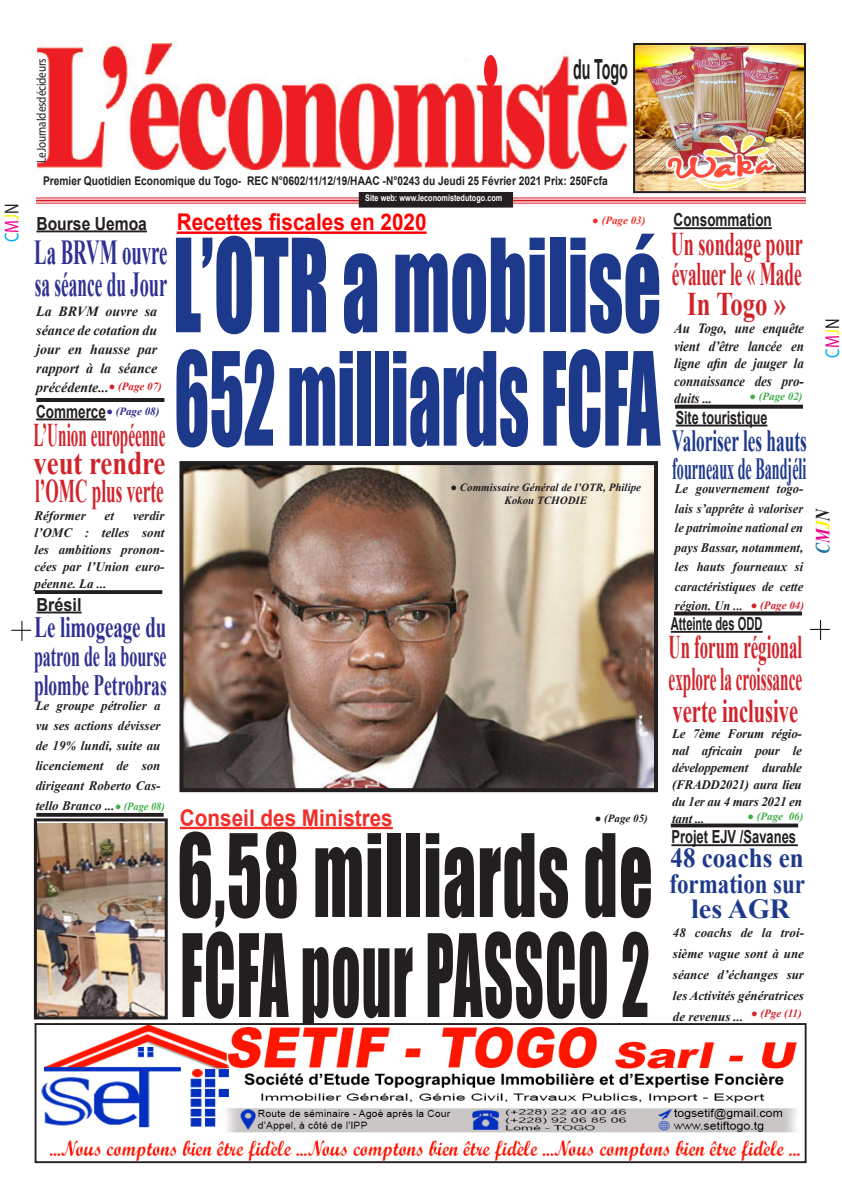
<style>
.page{position:relative;width:842px;height:1191px;background:#fff}
.page>*{position:absolute;margin:0;border:0;box-sizing:border-box;transform-origin:0 0}
.t1{font:119.6px "Impact";color:#1d398c;scale:.54 1}
.t2{font:119.6px "Impact";color:#1d398c;scale:.62 1}
.t3{font:106px "Impact";letter-spacing:.02em;color:#231f20;scale:.62 1}
.t4{font:106px "Impact";letter-spacing:.02em;color:#231f20;scale:.54 1}
.t5{font:700 35px/32px "Times New Roman";color:#2e3092;scale:.54 1}
.t6{font:700 33px/32px "Times New Roman";color:#d1232a;text-align:justify;scale:.51 1}
.t7{font:700 33px/30px "Times New Roman";color:#d1232a;text-align:center;scale:.55 1}
.t8{font:700 33px/28px "Times New Roman";color:#d1232a;scale:.46 1}
.t9{font:700 33px "Times New Roman";color:#d1232a;scale:.52 1}
.t10{font:700 30.8px "Times New Roman";color:#1d398c;scale:.46 1}
.t11{font:700 30.8px "Times New Roman";color:#1d398c;scale:.56 1}
.t12{font:700 29.5px/28.9px "Times New Roman";color:#2e3092;text-align:justify;scale:.64 1}
.Corps_de_Texte{font:700 27.7px "Arial";letter-spacing:-.01em;color:#231f20;scale:.52 1}
.t13{font:700 27.5px "Times New Roman";color:#1d398c;scale:.83 1}
.t14{font:700 27.5px "Times New Roman";color:#1d398c;scale:.91 1}
.t15{font:700 27.5px "Times New Roman";color:#1d398c}
.t16{font:700 23px "Arial";color:#f00;scale:.9 1}
.t17{font:700 23px "Arial";color:#ee2f2a;scale:.9 1}
.Titre_bref{font:20px "Myriad Pro";color:#00aeef;scale:.8 1}
.Titre_bref-2{font:italic 700 20px "Times New Roman";color:#1c78a1;scale:.8 1}
.Surtitre{font:700 18px "Arial";color:#231f20;scale:.75 1}
.Surtitre-2{font:700 18px "Arial";color:#231f20;scale:.72 1}
.Surtitre-3{font:700 18px "Arial";color:#231f20;scale:.7 1}
.Surtitre-4{font:700 18px "Arial";color:#231f20;scale:.62 1}
.Surtitre-5{font:700 18px "Arial";color:#231f20;scale:.87 1}
.Surtitre-6{font:700 18px "Arial";color:#231f20;scale:.9 1}
.Chapo{font:italic 700 14.2px/17.5px "Times New Roman";letter-spacing:-.01em;color:#231f20;text-align:justify;scale:.92 1}
.Chapo-2{font:italic 700 14px/19px "Times New Roman";color:#231f20;text-align:justify}
.Chapo-3{font:italic 700 13px/17px "Times New Roman";color:#231f20;text-align:justify}
.Chapo-4{font:italic 700 13px/19.5px "Times New Roman";color:#231f20;text-align:justify;scale:.96 1}
.t18{font:13px "Myriad Pro";letter-spacing:-.015em;color:#231f20;scale:.86 1}
.t19{font:700 12px "Arial";color:#231f20;scale:.85 1}
.t20{font:italic 700 11px/13.2px "Times New Roman";color:#231f20;text-align:center}
.t21{font:italic 700 11px "Times New Roman";color:#d1232a}
.t22{font:italic 700 11px "Times New Roman";color:#40ae49}
.t23{font:italic 700 11px "Times New Roman";color:#ee2f2a}
.t24{font:italic 700 11px "Times New Roman";color:#40ae49;scale:.94 1}
.t25{font:italic 700 11px "Times New Roman";color:#2e3092}
.t26{font:700 9px "Arial";color:#fff;scale:.81 1}
.s1{color:#ed028c}
.s2{color:#fff101}
.s3{color:#231f20}
.s4{font-family:"Trebuchet"}
</style>
<div class="page">
<img style="left:184px;top:466px;width:469px;height:321px">
<div style="left:179px;top:461px;width:479px;height:331px;border:4px solid #231f20"></div>
<svg style="left:810px;top:620px;width:20px;height:20px"></svg>
<svg style="left:11px;top:621px;width:20px;height:20px"></svg>
<svg style="left:35px;top:590px;width:127px;height:4px"></svg>
<hr style="left:36px;top:813px;width:128px;height:3px;background:#231f20">
<svg style="left:671px;top:823px;width:127px;height:4px"></svg>
<hr style="left:36px;top:398px;width:128px;height:4px;background:#231f20">
<hr style="left:36px;top:418px;width:70px;height:2px;background:#231f20">
<hr style="left:36px;top:230px;width:111px;height:2px;background:#231f20">
<svg style="left:674px;top:611px;width:128px;height:4px"></svg>
<hr style="left:177px;top:231px;width:250px;height:3px;background:#f00">
<hr style="left:180px;top:826px;width:213px;height:3px;background:#ee2f2a">
<svg style="left:675px;top:405px;width:128px;height:4px"></svg>
<svg style="left:176px;top:233px;width:153px;height:1px"></svg>
<hr style="left:37px;top:611px;width:45px;height:2px;background:#231f20">
<hr style="left:676px;top:424px;width:91px;height:2px;background:#231f20">
<hr style="left:671px;top:844px;width:127px;height:2px;background:#231f20">
<hr style="left:674px;top:227px;width:98px;height:2px;background:#231f20">
<hr style="left:671px;top:631px;width:92px;height:2px;background:#231f20">
<img style="left:36px;top:41px;width:595px;height:129px">
<div style="left:484px;top:55px;width:13px;height:32px;background:#ee1d23;border-radius:50%"></div>
<hr style="left:36px;top:197px;width:770px;height:1px;background:#d7171f">
<hr style="left:36px;top:200px;width:770px;height:1px;background:#d7171f">
<hr style="left:36px;top:203px;width:770px;height:1px;background:#d7171f">
<div style="left:359px;top:192px;width:153px;height:15px;background:#231f20"></div>
<div style="left:359px;top:192px;width:154px;height:16px;border:1px solid #231f20"></div>
<img style="left:38px;top:823px;width:126px;height:192px">
<div style="left:34px;top:818px;width:134px;height:201px;border:3px solid #231f20"></div>
<img style="left:41px;top:1026px;width:760px;height:134px">
<div style="left:35px;top:1023px;width:771px;height:140px;border:2px solid #231f20"></div>
<img style="left:636px;top:46px;width:167px;height:144px">
<div style="left:633px;top:43px;width:173px;height:150px;border:2px solid #231f20"></div>
<p class="Titre_bref" style="left:-1px;top:242px;width:50px;rotate:-90deg">C<span class="s1">M</span><span class="s2">J</span><span class="s3">N</span></p>
<p class="t18" style="left:34px;top:163px;width:123px;rotate:-90deg">Le Journal des décideurs</p>
<p class="Corps_de_Texte" style="left:573px;top:50px;width:106px">du Togo</p>
<p class="t19" style="left:43px;top:173px;width:666px">Premier Quotidien Economique du Togo- REC N°0602/11/12/19/HAAC -N°0243 du Jeudi 25 Février 2021 Prix: 250Fcfa</p>
<p class="Surtitre-5" style="left:36px;top:211px;width:129px">Bourse Uemoa</p>
<p class="t5" style="left:34px;top:235px;width:248px">La BRVM ouvre sa séance du Jour</p>
<p class="Chapo-2" style="left:36px;top:301px;width:123px">La BRVM ouvre sa séance de cotation du jour en hausse par rapport à la séance précédente...</p>
<p class="t21" style="left:109px;top:379px;width:55px"><span class="s4">●</span> (Page 07)</p>
<p class="t8" style="left:33px;top:420px;width:288px">L’Union européenne veut rendre</p>
<p class="t9" style="left:35px;top:468px;width:249px">l’OMC plus verte</p>
<p class="Surtitre" style="left:36px;top:399px;width:95px">Commerce</p>
<p class="t25" style="left:106px;top:404px;width:55px"><span class="s4">●</span> (Page 08)</p>
<p class="Chapo-3" style="left:35px;top:506px;width:132px;text-indent:98px">verdir l’OMC : telles sont les ambitions pronon&shy;cées par l’Union euro&shy;péenne. La ...</p>
<p class="Chapo-3" style="left:35px;top:506px;width:53px">Réformer</p>
<p class="Chapo-3" style="left:105px;top:506px;width:11px">et</p>
<p class="Surtitre-6" style="left:37px;top:592px;width:52px">Brésil</p>
<p class="t12" style="left:34px;top:612px;width:209px">Le limogeage du patron de la bourse plombe Petrobras</p>
<p class="Chapo-3" style="left:36px;top:695px;width:126px;line-height:20px">Le groupe pétrolier a vu ses actions dévisser de 19% lundi, suite au licenciement de son dirigeant Roberto Cas&shy;tello Branco ...</p>
<p class="t24" style="left:115px;top:798px;width:55px"><span class="s4">●</span> (Page 08)</p>
<p class="t26" style="left:365px;top:192px;width:171px">Site web: www.leconomistedutogo.com</p>
<p class="t16" style="left:177px;top:207px;width:279px">Recettes fiscales en 2020</p>
<p class="t23" style="left:592px;top:212px;width:55px"><span class="s4">●</span> (Page 03)</p>
<p class="t2" style="left:173px;top:192px;width:789px">L’OTR a mobilisé</p>
<p class="t1" style="left:174px;top:306px;width:902px">652 milliards FCFA</p>
<p class="t20" style="left:450px;top:480px;width:192px"><span class="s4">●</span> Commissaire Général de l’OTR, Philipe<br>Kokou TCHODIE</p>
<p class="t17" style="left:180px;top:802px;width:238px">Conseil des Ministres</p>
<p class="t20" style="left:595px;top:811px;width:55px"><span class="s4">●</span> (Page 05)</p>
<p class="t3" style="left:177px;top:793px;width:768px">6,58 milliards de</p>
<p class="t4" style="left:180px;top:893px;width:871px">FCFA pour PASSCO 2</p>
<p class="Surtitre" style="left:674px;top:208px;width:133px">Consommation</p>
<p class="t7" style="left:671px;top:228px;width:242px">Un sondage pour évaluer le « Made<br>In Togo »</p>
<p class="Chapo" style="left:674px;top:319px;width:143px">Au Togo, une enquête vient d’être lancée en ligne afin de jauger la connaissance des pro&shy;duits ...</p>
<p class="t22" style="left:749px;top:388px;width:55px"><span class="s4">●</span> (Page 02)</p>
<p class="Surtitre-3" style="left:676px;top:405px;width:133px">Site touristique</p>
<p class="t11" style="left:672px;top:419px;width:243px">Valoriser les hauts</p>
<p class="t10" style="left:672px;top:447px;width:293px">fourneaux de Bandjéli</p>
<p class="Chapo-4" style="left:675px;top:478px;width:135px">Le gouvernement togo&shy;lais s’apprête à valoriser le patrimoine national en pays Bassar, notamment, les hauts fourneaux si caractéristiques de cette région. Un ...</p>
<p class="t21" style="left:751px;top:598px;width:55px"><span class="s4">●</span> (Page 04)</p>
<p class="Surtitre-4" style="left:671px;top:611px;width:150px">Atteinte des ODD</p>
<p class="t6" style="left:668px;top:630px;width:264px">Un forum régional explore la croissance verte inclusive</p>
<p class="Chapo-3" style="left:672px;top:724px;width:131px">Le 7ème Forum régio&shy;nal africain pour le développement durable (FRADD2021) aura lieu du 1er au 4 mars 2021 en tant ...</p>
<p class="t22" style="left:747px;top:808px;width:57px"><span class="s4">●</span> (Page 06)</p>
<p class="Surtitre-2" style="left:671px;top:825px;width:175px">Projet EJV /Savanes</p>
<p class="t14" style="left:670px;top:839px;width:148px">48 coachs en</p>
<p class="t13" style="left:669px;top:864px;width:165px">formation sur</p>
<p class="t15" style="left:691px;top:890px;width:100px">les AGR</p>
<p class="Chapo-3" style="left:673px;top:921px;width:133px;line-height:21px">48 coachs de la troi&shy;sième vague sont à une séance d’échanges sur les Activités génératrices de revenus ...</p>
<p class="t21" style="left:751px;top:1006px;width:52px"><span class="s4">●</span> (Pge (11)</p>
<p class="Titre_bref" style="left:820px;top:357px;width:50px;rotate:-90deg">C<span class="s1">M</span><span class="s2">J</span><span class="s3">N</span></p>
<p class="Titre_bref-2" style="left:809px;top:554px;width:59px;rotate:-90deg">C<span class="s1">M</span><span class="s2">J</span><span class="s3">N</span></p>
</div>
